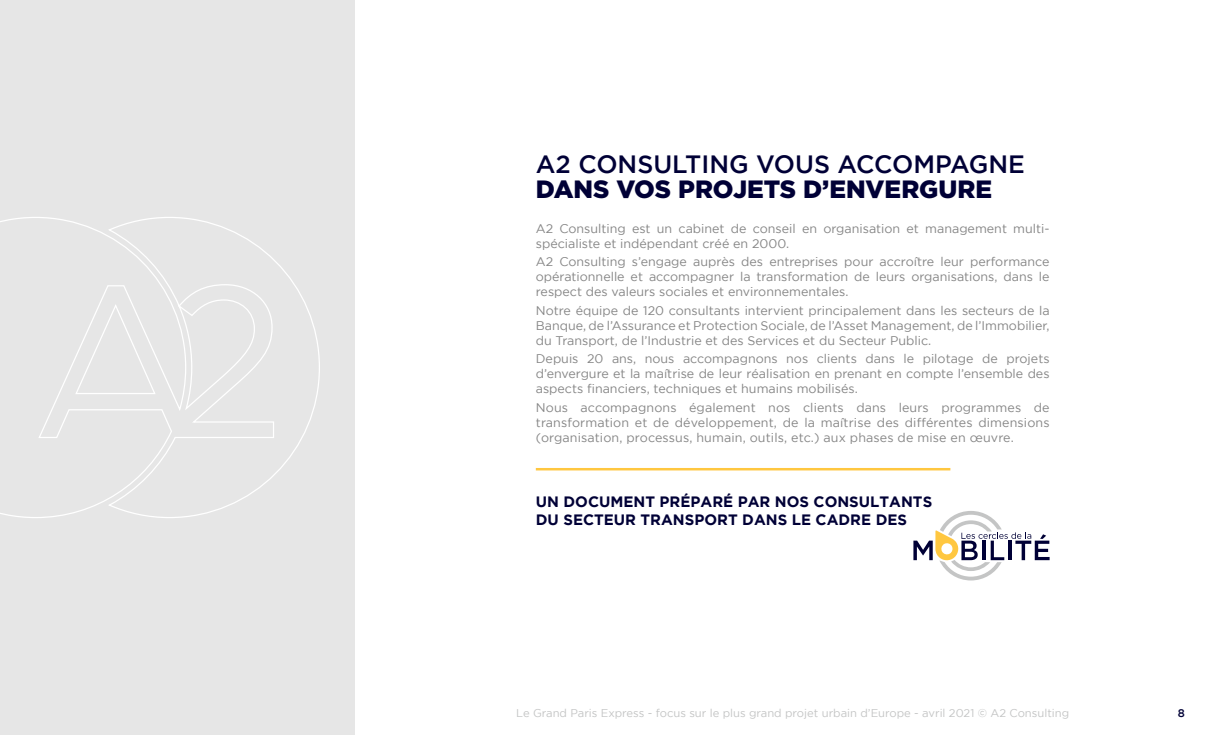
<style>
.page{position:relative;width:1230px;height:735px;background:#fff}
.page>*{position:absolute;margin:0;border:0;box-sizing:border-box;transform-origin:0 0}
.t1{font:500 25px "Gotham";color:#000036}
.t2{font:900 25px "Gotham";color:#000036}
.t3{font:700 15px "Gotham";color:#000036}
.t4{font:12.5px/15px "Gotham";color:#858585;text-align:justify}
.t5{font:11.25px "Gotham";color:#c4c5c5}
.t6{font:500 11.25px "Gotham";color:#000036}
</style>
<div class="page">
<hr style="left:536px;top:468px;width:414px;height:2px;background:#ffc740">
<svg style="left:913px;top:511px;width:137px;height:70px"></svg>
<div style="left:0;top:0;width:354px;height:735px;background:#e6e6e6"></div>
<svg style="left:0;top:217px;width:320px;height:301px"></svg>
<p class="t1" style="left:536px;top:150px;width:490px">A2 CONSULTING VOUS ACCOMPAGNE</p>
<p class="t2" style="left:536px;top:174px;width:458px">DANS VOS PROJETS D’ENVERGURE</p>
<p class="t4" style="left:536px;top:221px;width:515px">A2 Consulting est un cabinet de conseil en organisation et management multi&shy;spécialiste et indépendant créé en 2000.</p>
<p class="t4" style="left:536px;top:254px;width:515px">A2 Consulting s’engage auprès des entreprises pour accroître leur performance opérationnelle et accompagner la transformation de leurs organisations, dans le respect des valeurs sociales et environnementales.</p>
<p class="t4" style="left:536px;top:303px;width:515px">Notre équipe de 120 consultants intervient principalement dans les secteurs de la Banque, de l’Assurance et Protection Sociale, de l’Asset Management, de l’Immobilier, du Transport, de l’Industrie et des Services et du Secteur Public.</p>
<p class="t4" style="left:536px;top:351px;width:515px">Depuis 20 ans, nous accompagnons nos clients dans le pilotage de projets d’envergure et la maîtrise de leur réalisation en prenant en compte l’ensemble des aspects financiers, techniques et humains mobilisés.</p>
<p class="t4" style="left:536px;top:400px;width:515px">Nous accompagnons également nos clients dans leurs programmes de transformation et de développement, de la maîtrise des différentes dimensions (organisation, processus, humain, outils, etc.) aux phases de mise en œuvre.</p>
<p class="t3" style="left:536px;top:493px;width:398px">UN DOCUMENT PRÉPARÉ PAR NOS CONSULTANTS</p>
<p class="t3" style="left:536px;top:511px;width:373px">DU SECTEUR TRANSPORT DANS LE CADRE DES</p>
<p class="t5" style="left:516px;top:707px;width:555px">Le Grand Paris Express - focus sur le plus grand projet urbain d’Europe - avril 2021 © A2 Consulting</p>
<p class="t6" style="left:1178px;top:707px;width:9px">8</p>
</div>
